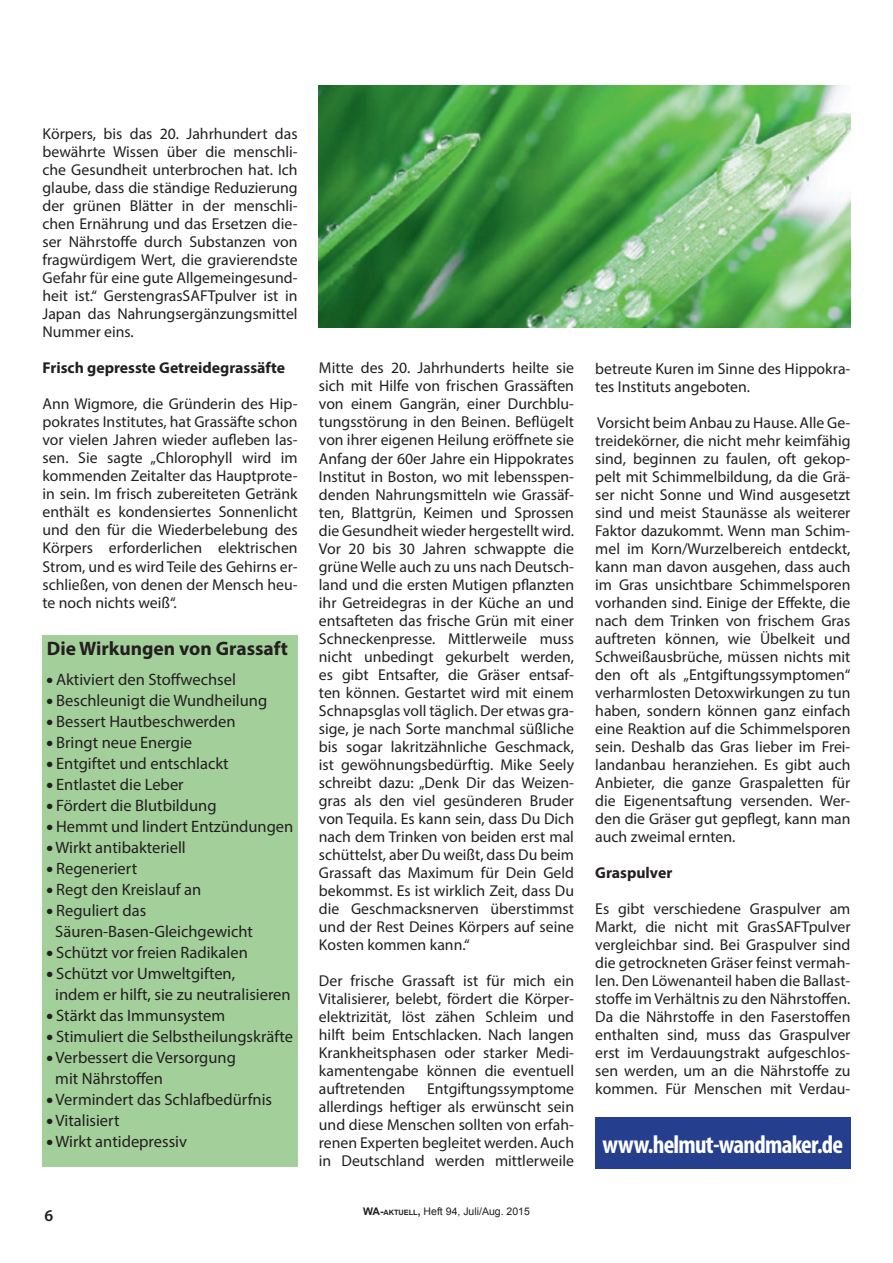
<style>
.page{position:relative;width:893px;height:1263px;background:#fff}
.page>*{position:absolute;margin:0;border:0;box-sizing:border-box;transform-origin:0 0}
.t1{font:700 condensed 25.5px "Myriad Pro";letter-spacing:-.03em;color:#fff}
.t2{font:700 19.5px "Myriad Pro";color:#231f20}
.t3{font:16.5px/21px "Myriad Pro";color:#231f20}
.t4{font:600 16.5px "Myriad Pro";color:#231f20}
.t5{font:15.75px/18px "Myriad Pro";color:#231f20;text-align:justify}
.t6{font:700 15.75px "Myriad Pro";color:#231f20}
.t7{font:10.5px "Arial";color:#231f20}
.s1{font-weight:700}
.s2{font-weight:700;font-size:7.35px}
</style>
<div class="page">
<div style="left:43px;top:635px;width:255px;height:532px;background:#a3cf9a"></div>
<img style="left:319px;top:85px;width:531px;height:242px">
<div style="left:595px;top:1118px;width:255px;height:51px;background:#253f8e"></div>
<p class="t5" style="left:43px;top:125px;width:257px">Körpers, bis das 20. Jahrhundert das bewährte Wissen über die menschli&shy;che Gesundheit unterbrochen hat. Ich glaube, dass die ständige Reduzierung der grünen Blätter in der menschli&shy;chen Ernährung und das Ersetzen die&shy;ser Nährstoffe durch Substanzen von fragwürdigem Wert, die gravierendste Gefahr für eine gute Allgemeingesund&shy;heit ist.“ GerstengrasSAFTpulver ist in Japan das Nahrungsergänzungsmittel Nummer eins.</p>
<p class="t6" style="left:43px;top:358px;width:244px">Frisch gepresste Getreidegrassäfte</p>
<p class="t5" style="left:43px;top:395px;width:257px">Ann Wigmore, die Gründerin des Hip&shy;pokrates Institutes, hat Grassäfte schon vor vielen Jahren wieder aufleben las&shy;sen. Sie sagte „Chlorophyll wird im kommenden Zeitalter das Hauptprote&shy;in sein. Im frisch zubereiteten Getränk enthält es kondensiertes Sonnenlicht und den für die Wiederbelebung des Körpers erforderlichen elektrischen Strom, und es wird Teile des Gehirns er&shy;schließen, von denen der Mensch heu&shy;te noch nichts weiß“.</p>
<p class="t5" style="left:319px;top:359px;width:257px">Mitte des 20. Jahrhunderts heilte sie sich mit Hilfe von frischen Grassäften von einem Gangrän, einer Durchblu&shy;tungsstörung in den Beinen. Beflügelt von ihrer eigenen Heilung eröffnete sie Anfang der 60er Jahre ein Hippokrates Institut in Boston, wo mit lebensspen&shy;denden Nahrungsmitteln wie Grassäf&shy;ten, Blattgrün, Keimen und Sprossen die Gesundheit wieder hergestellt wird.<br>Vor 20 bis 30 Jahren schwappte die grüne Welle auch zu uns nach Deutsch&shy;land und die ersten Mutigen pflanzten ihr Getreidegras in der Küche an und entsafteten das frische Grün mit einer Schneckenpresse. Mittlerweile muss nicht unbedingt gekurbelt werden, es gibt Entsafter, die Gräser entsaf&shy;ten können. Gestartet wird mit einem Schnapsglas voll täglich. Der etwas gra&shy;sige, je nach Sorte manchmal süßliche bis sogar lakritzähnliche Geschmack, ist gewöhnungsbedürftig. Mike Seely schreibt dazu: „Denk Dir das Weizen&shy;gras als den viel gesünderen Bruder von Tequila. Es kann sein, dass Du Dich nach dem Trinken von beiden erst mal schüttelst, aber Du weißt, dass Du beim Grassaft das Maximum für Dein Geld bekommst. Es ist wirklich Zeit, dass Du die Geschmacksnerven überstimmst und der Rest Deines Körpers auf seine Kosten kommen kann.“</p>
<p class="t5" style="left:319px;top:971px;width:257px">Der frische Grassaft ist für mich ein Vitalisierer, belebt, fördert die Körper&shy;elektrizität, löst zähen Schleim und hilft beim Entschlacken. Nach langen Krankheitsphasen oder starker Medi&shy;kamentengabe können die eventuell auftretenden</p>
<p class="t5" style="left:595px;top:359px;width:257px">betreute Kuren im Sinne des Hippokra&shy;tes Instituts angeboten.</p>
<p class="t5" style="left:595px;top:413px;width:257px">Vorsicht beim Anbau zu Hause. Alle Ge&shy;treidekörner, die nicht mehr keimfähig sind, beginnen zu faulen, oft gekop&shy;pelt mit Schimmelbildung, da die Grä&shy;ser nicht Sonne und Wind ausgesetzt sind und meist Staunässe als weiterer Faktor dazukommt. Wenn man Schim&shy;mel im Korn/Wurzelbereich entdeckt, kann man davon ausgehen, dass auch im Gras unsichtbare Schimmelsporen vorhanden sind. Einige der Effekte, die nach dem Trinken von frischem Gras auftreten können, wie Übelkeit und Schweißausbrüche, müssen nichts mit den oft als „Entgiftungssymptomen“ verharmlosten Detoxwirkungen zu tun haben, sondern können ganz einfach eine Reaktion auf die Schimmelsporen sein. Deshalb das Gras lieber im Frei&shy;landanbau heranziehen. Es gibt auch Anbieter, die ganze Graspaletten für die Eigenentsaftung versenden. Wer&shy;den die Gräser gut gepflegt, kann man auch zweimal ernten.</p>
<p class="t6" style="left:595px;top:862px;width:79px">Graspulver</p>
<p class="t5" style="left:595px;top:899px;width:257px">Es gibt verschiedene Graspulver am Markt, die nicht mit GrasSAFTpulver vergleichbar sind. Bei Graspulver sind die getrockneten Gräser feinst vermah&shy;len. Den Löwenanteil haben die Ballast&shy;stoffe im Verhältnis zu den Nährstoffen.<br>Da die Nährstoffe in den Faserstoffen enthalten sind, muss das Graspulver erst im Verdauungstrakt aufgeschlos&shy;sen werden, um an die Nährstoffe zu kommen. Für Menschen mit Verdau-</p>
<p class="t2" style="left:47px;top:635px;width:243px">Die Wirkungen von Grassaft</p>
<p class="t3" style="left:47px;top:668px;width:191px">● Aktiviert den Stoffwechsel</p>
<p class="t3" style="left:47px;top:689px;width:222px">● Beschleunigt die Wundheilung</p>
<p class="t3" style="left:47px;top:710px;width:190px">● Bessert Hautbeschwerden</p>
<p class="t3" style="left:47px;top:731px;width:147px">● Bringt neue Energie</p>
<p class="t3" style="left:47px;top:752px;width:183px">● Entgiftet und entschlackt</p>
<p class="t3" style="left:47px;top:773px;width:138px">● Entlastet die Leber</p>
<p class="t3" style="left:47px;top:794px;width:171px">● Fördert die Blutbildung</p>
<p class="t3" style="left:47px;top:815px;width:248px">● Hemmt und lindert Entzündungen</p>
<p class="t3" style="left:47px;top:836px;width:141px">● Wirkt antibakteriell</p>
<p class="t3" style="left:47px;top:857px;width:92px">● Regeneriert</p>
<p class="t3" style="left:47px;top:878px;width:156px">● Regt den Kreislauf an</p>
<p class="t3" style="left:55px;top:899px;width:199px;text-indent:-9px">● Reguliert das<br>Säuren-Basen-Gleichgewicht</p>
<p class="t3" style="left:47px;top:941px;width:203px">● Schützt vor freien Radikalen</p>
<p class="t3" style="left:55px;top:962px;width:237px;text-indent:-9px">● Schützt vor Umweltgiften,<br>indem er hilft, sie zu neutralisieren</p>
<p class="t3" style="left:47px;top:1004px;width:180px">● Stärkt das Immunsystem</p>
<p class="t3" style="left:47px;top:1025px;width:248px">● Stimuliert die Selbstheilungskräfte</p>
<p class="t3" style="left:55px;top:1046px;width:182px;text-indent:-9px">● Verbessert die Versorgung mit Nährstoffen</p>
<p class="t3" style="left:47px;top:1088px;width:227px">● Vermindert das Schlafbedürfnis</p>
<p class="t3" style="left:47px;top:1109px;width:74px">● Vitalisiert</p>
<p class="t3" style="left:47px;top:1130px;width:142px">● Wirkt antidepressiv</p>
<h1 class="t1" style="left:602px;top:1130px;width:242px">www.helmut-wandmaker.de</h1>
<p class="t5" style="left:319px;top:1079px;width:257px;text-indent:108px">Entgiftungssymptome allerdings heftiger als erwünscht sein und diese Menschen sollten von erfah&shy;renen Experten begleitet werden. Auch in Deutschland werden mittlerweile</p>
<p class="t4" style="left:45px;top:1206px;width:10px">6</p>
<p class="t7" style="left:363px;top:1204px;width:168px"><span class="s1">W</span><span class="s1">A</span><span class="s1">-</span><span class="s2">AKTUELL</span><span class="s1">,</span> Heft 94, Juli/Aug. 2015</p>
</div>
